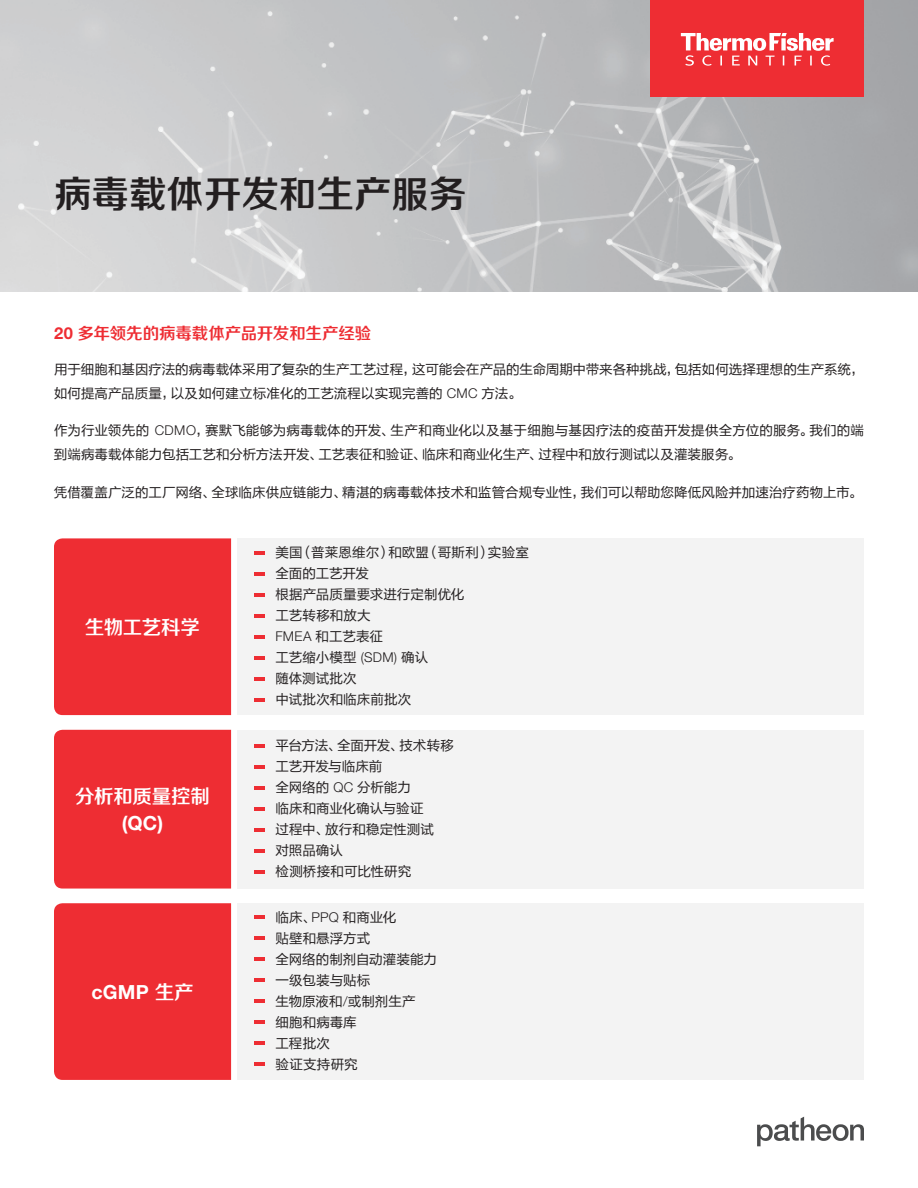
<style>
.page{position:relative;width:918px;height:1188px;background:#fff}
.page>*{position:absolute;margin:0;border:0;box-sizing:border-box;transform-origin:0 0}
.t1{font:37.5px "FZZZHONGJW GB1 0";color:#231f20}
.t2{font:19.5px "FZZZHONGJW GB1 0";letter-spacing:-.01em;color:#fff}
.t3{font:700 19.5px "Helvetica Neue LT Std";letter-spacing:.015em;color:#fff}
.t4{font:16.5px "FZZZHONGJW GB1 0";letter-spacing:-.01em;color:#ee2d33}
.t5{font:13.5px/21px "FZLTHK GBK1 0";letter-spacing:.005em;color:#231f20}
.s1{font-family:"Helvetica Neue LT Std";font-weight:700}
.s2{font-family:"Helvetica Neue LT Std";font-weight:300}
.s3{font-family:"FZZZHONGJW GB1 0";font-weight:400}
</style>
<div class="page">
<img style="left:0;top:0;width:918px;height:292px">
<div style="left:650px;top:0;width:214px;height:96px;background:#ee2d33"></div>
<svg style="left:681px;top:33px;width:153px;height:33px"></svg>
<div style="left:54px;top:538px;width:177px;height:177px;background:#ee2d33"></div>
<div style="left:237px;top:538px;width:627px;height:177px;background:#f3f3f3"></div>
<hr style="left:254px;top:551px;width:11px;height:4px;background:#ee2d33">
<hr style="left:254px;top:572px;width:11px;height:4px;background:#ee2d33">
<hr style="left:254px;top:593px;width:11px;height:4px;background:#ee2d33">
<hr style="left:254px;top:614px;width:11px;height:4px;background:#ee2d33">
<hr style="left:254px;top:635px;width:11px;height:4px;background:#ee2d33">
<hr style="left:254px;top:656px;width:11px;height:4px;background:#ee2d33">
<hr style="left:254px;top:677px;width:11px;height:4px;background:#ee2d33">
<hr style="left:254px;top:698px;width:11px;height:4px;background:#ee2d33">
<div style="left:54px;top:730px;width:177px;height:159px;background:#ee2d33"></div>
<div style="left:237px;top:730px;width:627px;height:159px;background:#f3f3f3"></div>
<svg style="left:254px;top:744px;width:11px;height:3px"></svg>
<svg style="left:254px;top:765px;width:11px;height:3px"></svg>
<svg style="left:254px;top:786px;width:11px;height:3px"></svg>
<svg style="left:254px;top:807px;width:11px;height:3px"></svg>
<svg style="left:254px;top:828px;width:11px;height:3px"></svg>
<svg style="left:254px;top:849px;width:11px;height:3px"></svg>
<svg style="left:254px;top:870px;width:11px;height:3px"></svg>
<div style="left:54px;top:903px;width:177px;height:177px;background:#ee2d33"></div>
<div style="left:237px;top:903px;width:627px;height:177px;background:#f3f3f3"></div>
<svg style="left:254px;top:916px;width:11px;height:3px"></svg>
<svg style="left:254px;top:937px;width:11px;height:3px"></svg>
<svg style="left:254px;top:958px;width:11px;height:3px"></svg>
<svg style="left:254px;top:979px;width:11px;height:3px"></svg>
<svg style="left:254px;top:1000px;width:11px;height:3px"></svg>
<svg style="left:254px;top:1021px;width:11px;height:3px"></svg>
<svg style="left:254px;top:1042px;width:11px;height:3px"></svg>
<svg style="left:254px;top:1063px;width:11px;height:3px"></svg>
<svg style="left:757px;top:1117px;width:107px;height:29px"></svg>
<h1 class="t1" style="left:54px;top:173px;width:414px">病毒载体开发和生产服务</h1>
<p class="t4" style="left:54px;top:324px;width:319px"><span class="s1">20</span> 多年领先的病毒载体产品开发和生产经验</p>
<p class="t5" style="left:54px;top:357px;width:812px;line-height:24px">用于细胞和基因疗法的病毒载体采用了复杂的生产工艺过程，这可能会在产品的生命周期中带来各种挑战，包括如何选择理想的生产系统，如何提高产品质量，以及如何建立标准化的工艺流程以实现完善的 <span class="s2">CMC</span> 方法。</p>
<p class="t5" style="left:54px;top:419px;width:812px;line-height:24px">作为行业领先的 <span class="s2">CDMO</span>，赛默飞能够为病毒载体的开发、生产和商业化以及基于细胞与基因疗法的疫苗开发提供全方位的服务。我们的端到端病毒载体能力包括工艺和分析方法开发、工艺表征和验证、临床和商业化生产、过程中和放行测试以及灌装服务。</p>
<p class="t5" style="left:54px;top:482px;width:810px">凭借覆盖广泛的工厂网络、全球临床供应链能力、精湛的病毒载体技术和监管合规专业性，我们可以帮助您降低风险并加速治疗药物上市。</p>
<h2 class="t2" style="left:85px;top:616px;width:117px">生物工艺科学</h2>
<h2 class="t2" style="left:75px;top:785px;width:136px">分析和质量控制</h2>
<h2 class="t3" style="left:122px;top:811px;width:43px">(QC)</h2>
<h2 class="t3" style="left:91px;top:980px;width:104px">cGMP <span class="s3">生产</span></h2>
<p class="t5" style="left:276px;top:542px;width:255px">美国（普莱恩维尔）和欧盟（哥斯利）实验室全面的工艺开发<br>根据产品质量要求进行定制优化<br>工艺转移和放大<br><span class="s2">FMEA</span> 和工艺表征<br>工艺缩小模型 <span class="s2">(SDM)</span> 确认<br>随体测试批次<br>中试批次和临床前批次</p>
<p class="t5" style="left:276px;top:735px;width:180px">平台方法、全面开发、技术转移工艺开发与临床前<br>全网络的 <span class="s2">QC</span> 分析能力<br>临床和商业化确认与验证<br>过程中、放行和稳定性测试<br>对照品确认<br>检测桥接和可比性研究</p>
<p class="t5" style="left:276px;top:907px;width:163px">临床、<span class="s2">PPQ</span> 和商业化<br>贴壁和悬浮方式<br>全网络的制剂自动灌装能力一级包装与贴标<br>生物原液和<span class="s2">/</span>或制剂生产<br>细胞和病毒库<br>工程批次<br>验证支持研究</p>
</div>
